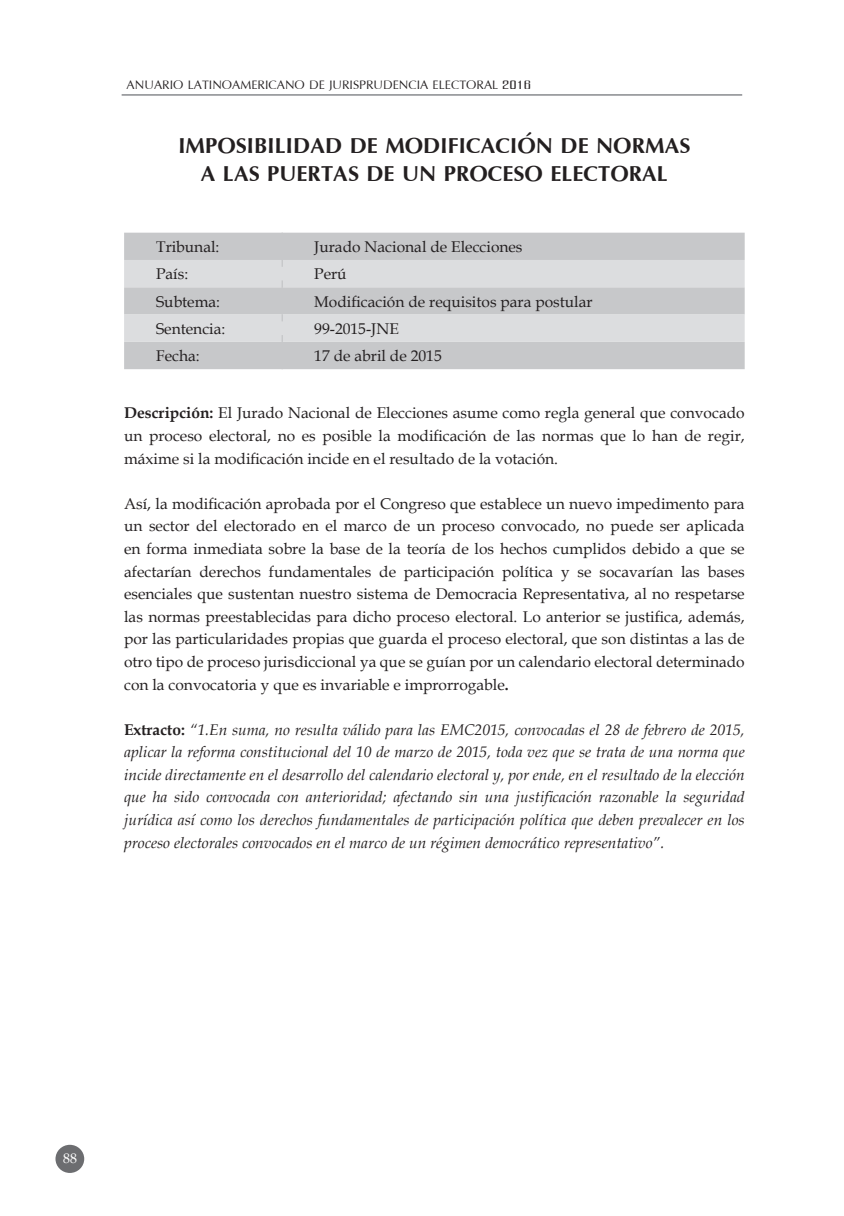
<style>
.page{position:relative;width:844px;height:1216px;background:#fff}
.page>*{position:absolute;margin:0;border:0;box-sizing:border-box;transform-origin:0 0}
.t1{font:33.95px/28.2px "Iris UPC Bold";color:#231f20;text-align:center}
.t2{font:19.25px "Iris UPC";color:#231f20}
.t3{font:15.58px/22.6px "Book Antiqua";color:#231f20;text-align:justify}
.t4{font:italic 15.58px/22.6px "Book Antiqua";color:#231f20;text-align:justify}
.t5{font:14px "Book Antiqua";color:#fff}
.s1{font-weight:700}
.s2{font-weight:700;font-style:normal}
</style>
<div class="page">
<div style="left:55px;top:1144px;width:29px;height:28px;background:#6c6d70;border-radius:50%"></div>
<hr style="left:122px;top:94px;width:620px;height:2px;background:#999b9e">
<div style="left:124px;top:233px;width:620px;height:136px;background:#c7c8ca"></div>
<svg style="left:124px;top:260px;width:620px;height:82px;background:#d5d6d8"></svg>
<svg style="left:281px;top:233px;width:2px;height:6px"></svg>
<svg style="left:281px;top:253px;width:2px;height:14px"></svg>
<svg style="left:281px;top:280px;width:2px;height:14px"></svg>
<svg style="left:281px;top:308px;width:2px;height:13px"></svg>
<svg style="left:281px;top:362px;width:2px;height:7px"></svg>
<svg style="left:281px;top:335px;width:2px;height:14px"></svg>
<p class="t2" style="left:126px;top:71px;width:406px">ANUARIO LATINOAMERICANO DE JURISPRUDENCIA ELECTORAL 2016</p>
<h1 class="t1" style="left:178px;top:129px;width:513px">IMPOSIBILIDAD DE MODIFICACIÓN DE NORMAS<br>A LAS PUERTAS DE UN PROCESO ELECTORAL</h1>
<p class="t3" style="left:156px;top:235px;width:65px">Tribunal:</p>
<p class="t3" style="left:314px;top:235px;width:210px">Jurado Nacional de Elecciones</p>
<p class="t3" style="left:156px;top:262px;width:34px">País:</p>
<p class="t3" style="left:314px;top:262px;width:34px">Perú</p>
<p class="t3" style="left:156px;top:289px;width:65px">Subtema:</p>
<p class="t3" style="left:314px;top:289px;width:280px">Modificación de requisitos para postular</p>
<p class="t3" style="left:156px;top:317px;width:71px">Sentencia:</p>
<p class="t3" style="left:314px;top:317px;width:86px">99-2015-JNE</p>
<p class="t3" style="left:156px;top:344px;width:45px">Fecha:</p>
<p class="t3" style="left:314px;top:344px;width:129px">17 de abril de 2015</p>
<p class="t3" style="left:124px;top:401px;width:622px"><span class="s1">Descripción:</span> El Jurado Nacional de Elecciones asume como regla general que convocado un proceso electoral, no es posible la modificación de las normas que lo han de regir, máxime si la modificación incide en el resultado de la votación.</p>
<p class="t3" style="left:124px;top:492px;width:622px">Así, la modificación aprobada por el Congreso que establece un nuevo impedimento para un sector del electorado en el marco de un proceso convocado, no puede ser aplicada en forma inmediata sobre la base de la teoría de los hechos cumplidos debido a que se afectarían derechos fundamentales de participación política y se socavarían las bases esenciales que sustentan nuestro sistema de Democracia Representativa, al no respetarse las normas preestablecidas para dicho proceso electoral. Lo anterior se justifica, además, por las particularidades propias que guarda el proceso electoral, que son distintas a las de otro tipo de proceso jurisdiccional ya que se guían por un calendario electoral determinado con la convocatoria y que es invariable e improrrogable<span class="s1">.</span></p>
<p class="t4" style="left:124px;top:717px;width:622px"><span class="s2">Extracto:</span> “1.En suma, no resulta válido para las EMC2015, convocadas el 28 de febrero de 2015, aplicar la reforma constitucional del 10 de marzo de 2015, toda vez que se trata de una norma que incide directamente en el desarrollo del calendario electoral y, por ende, en el resultado de la elección que ha sido convocada con anterioridad; afectando sin una justificación razonable la seguridad jurídica así como los derechos fundamentales de participación política que deben prevalecer en los proceso electorales convocados en el marco de un régimen democrático representativo”.</p>
<p class="t5" style="left:63px;top:1148px;width:15px">88</p>
</div>
